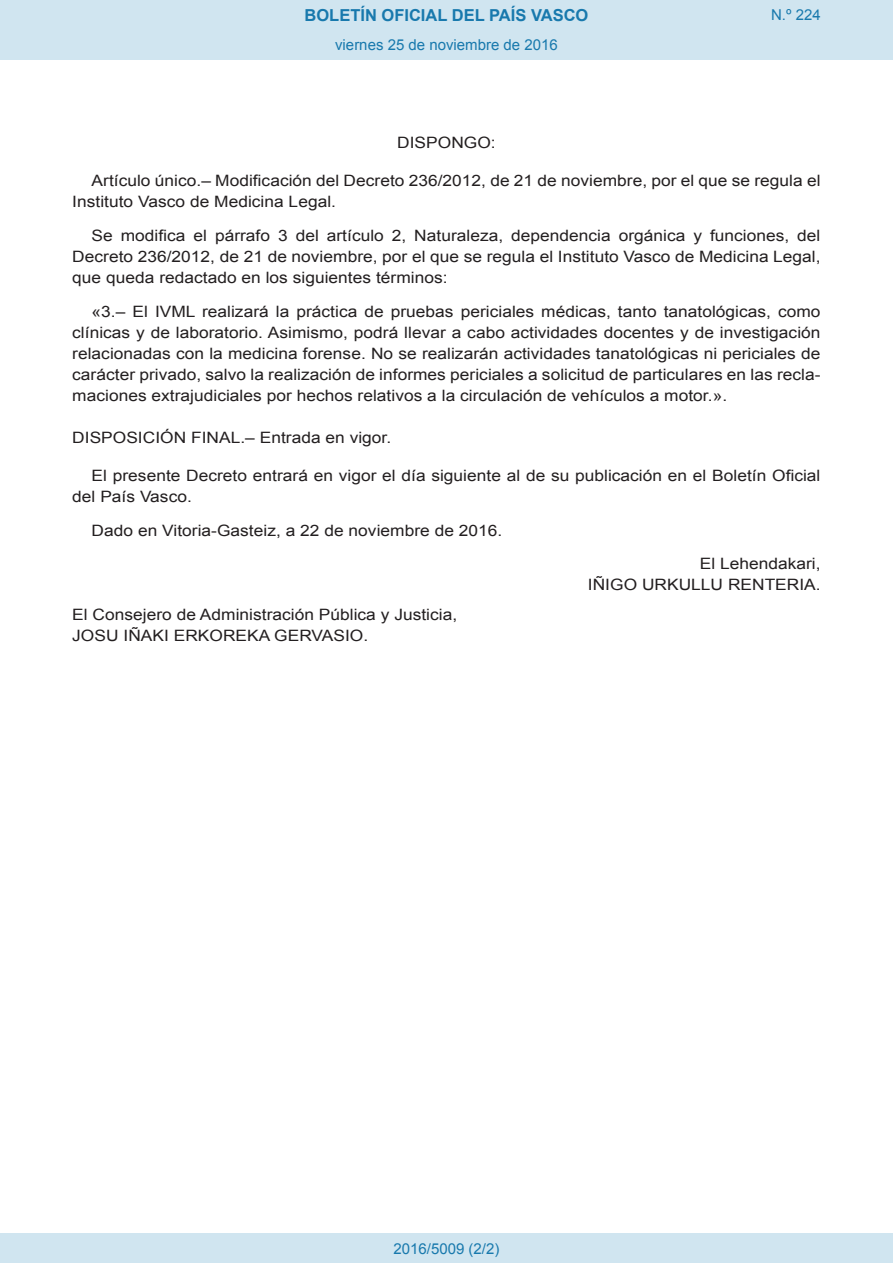
<style>
.page{position:relative;width:893px;height:1263px;background:#fff}
.page>*{position:absolute;margin:0;border:0;box-sizing:border-box;transform-origin:0 0}
.t1{font:700 16.5px "Arial";color:#1879ad}
.BOPVDetalle{font:15.6px/21px "Arial";color:#231f20;scale:1.11 1}
.BOPVFirmaPuesto{font:15.6px "Arial";color:#231f20;scale:1.11 1}
.BOPVFirmaLugFec{font:15.6px "Arial";color:#231f20;scale:1.11 1}
.BOPVDisposicionTitul{font:15.6px "Arial";color:#231f20;scale:1.11 1}
.BOPVFirmaNombre{font:15.6px "Arial";color:#231f20;scale:1.11 1}
.BOPVNombreLehen2{font:15.6px "Arial";color:#231f20;scale:1.11 1}
.BOPVPuestoLehen2{font:15.6px "Arial";color:#231f20;scale:1.11 1}
.BOPVClave{font:15.6px "Arial";color:#231f20;scale:1.11 1}
.Paginacion_Centro{font:15px "Arial";color:#1879ad}
</style>
<div class="page">
<div style="left:0;top:0;width:893px;height:60px;background:#d0e5f0"></div>
<div style="left:0;top:1233px;width:893px;height:30px;background:#d0e5f0"></div>
<p class="t1" style="left:305px;top:4px;width:285px">BOLETÍN OFICIAL DEL PAÍS VASCO</p>
<p class="Paginacion_Centro" style="left:335px;top:35px;width:224px">viernes 25 de noviembre de 2016</p>
<p class="Paginacion_Centro" style="left:771px;top:5px;width:51px">N.º 224</p>
<p class="BOPVClave" style="left:397px;top:132px;width:90px">DISPONGO:</p>
<p class="BOPVDetalle" style="left:72px;top:170px;width:676px;text-indent:19px">Artículo único.– Modificación del Decreto 236/2012, de 21 de noviembre, por el que se regula el<br>Instituto Vasco de Medicina Legal.</p>
<p class="BOPVDetalle" style="left:72px;top:225px;width:676px;text-align:justify;text-indent:19px">Se modifica el párrafo 3 del artículo 2, Naturaleza, dependencia orgánica y funciones, del Decreto 236/2012, de 21 de noviembre, por el que se regula el Instituto Vasco de Medicina Legal, que queda redactado en los siguientes términos:</p>
<p class="BOPVDetalle" style="left:72px;top:301px;width:676px;text-align:justify;text-indent:19px">«3.– El IVML realizará la práctica de pruebas periciales médicas, tanto tanatológicas, como clínicas y de laboratorio. Asimismo, podrá llevar a cabo actividades docentes y de investigación relacionadas con la medicina forense. No se realizarán actividades tanatológicas ni periciales de carácter privado, salvo la realización de informes periciales a solicitud de particulares en las recla&shy;maciones extrajudiciales por hechos relativos a la circulación de vehículos a motor.».</p>
<p class="BOPVDisposicionTitul" style="left:72px;top:427px;width:289px">DISPOSICIÓN FINAL.– Entrada en vigor.</p>
<p class="BOPVDetalle" style="left:72px;top:465px;width:675px;text-indent:19px">El presente Decreto entrará en vigor el día siguiente al de su publicación en el Boletín Oficial del País Vasco.</p>
<p class="BOPVFirmaLugFec" style="left:92px;top:520px;width:371px">Dado en Vitoria-Gasteiz, a 22 de noviembre de 2016.</p>
<p class="BOPVPuestoLehen2" style="left:700px;top:554px;width:110px">El Lehendakari,</p>
<p class="BOPVNombreLehen2" style="left:588px;top:575px;width:211px">IÑIGO URKULLU RENTERIA.</p>
<p class="BOPVFirmaPuesto" style="left:72px;top:604px;width:348px">El Consejero de Administración Pública y Justicia,</p>
<p class="BOPVFirmaNombre" style="left:72px;top:625px;width:268px">JOSU IÑAKI ERKOREKA GERVASIO.</p>
<p class="Paginacion_Centro" style="left:393px;top:1238px;width:107px">2016/5009 (2/2)</p>
</div>
